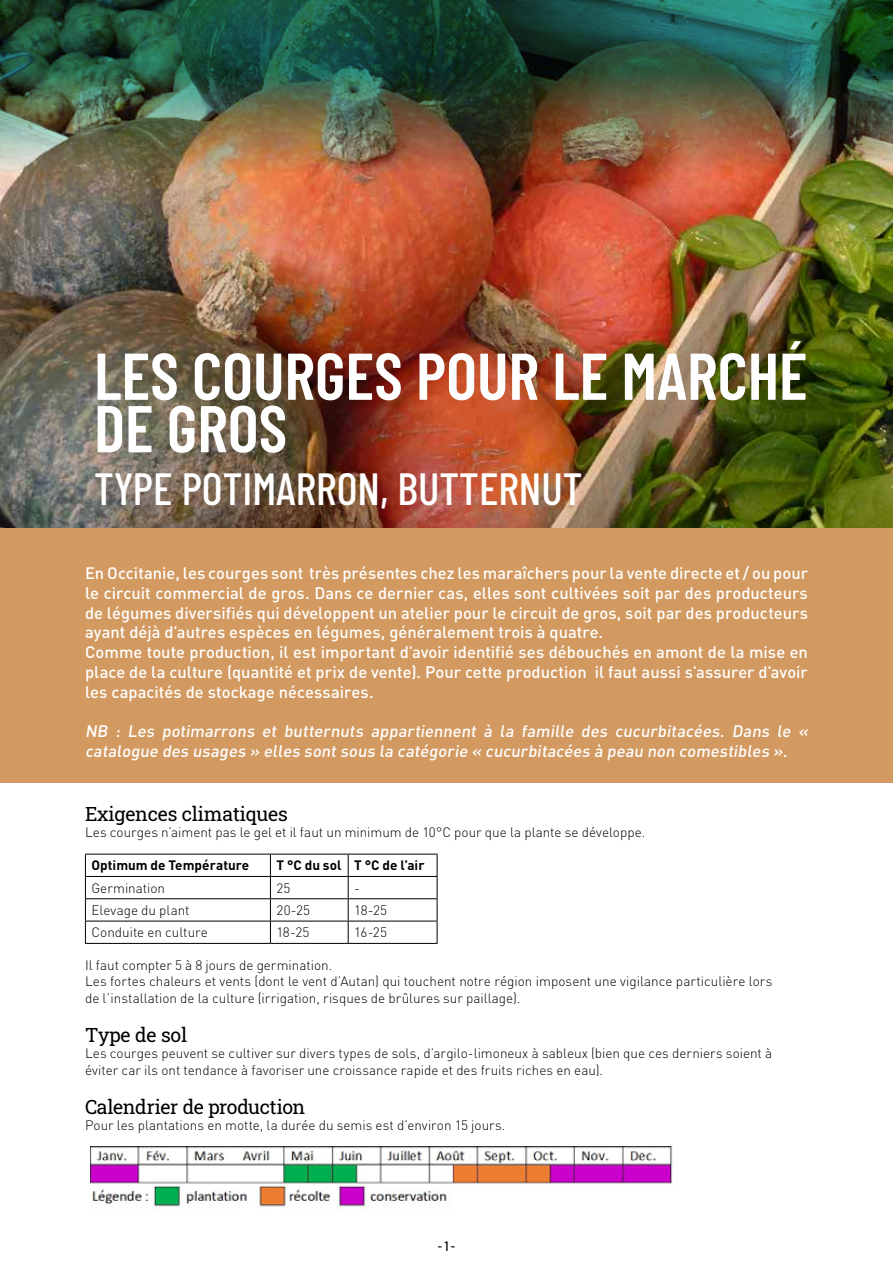
<style>
.page{position:relative;width:893px;height:1263px;background:#fff}
.page>*{position:absolute;margin:0;border:0;box-sizing:border-box;transform-origin:0 0}
.t1{font:600 66px/52.5px "Barlow Condensed";color:#fff}
.t2{font:500 45px "Barlow Condensed";color:#fff}
.t3{font:19.5px "Roboto Slab";letter-spacing:-.01em;color:#000}
.t4{font:500 16.5px/19.8px "DINOT";color:#fff}
.t5{font:300 13.5px/16.2px "DINOT";color:#000}
.t6{font:700 13.5px "DINOT";color:#000}
.t7{font:500 13.5px "Barlow Condensed";color:#000}
</style>
<div class="page">
<img style="left:0;top:383px;width:893px;height:145px">
<img style="left:0;top:0;width:893px;height:383px">
<div style="left:0;top:528px;width:893px;height:254px;background:#d29960"></div>
<hr style="left:85px;top:898px;width:185px;height:1px;background:#000">
<hr style="left:270px;top:898px;width:78px;height:1px;background:#000">
<hr style="left:348px;top:898px;width:89px;height:1px;background:#000">
<hr style="left:85px;top:921px;width:185px;height:1px;background:#000">
<hr style="left:270px;top:921px;width:78px;height:1px;background:#000">
<hr style="left:348px;top:921px;width:89px;height:1px;background:#000">
<hr style="left:85px;top:943px;width:185px;height:1px;background:#000">
<hr style="left:270px;top:943px;width:78px;height:1px;background:#000">
<hr style="left:348px;top:943px;width:89px;height:1px;background:#000">
<hr style="left:85px;top:854px;width:185px;height:1px;background:#000">
<svg style="left:85px;top:854px;width:1px;height:89px"></svg>
<hr style="left:270px;top:854px;width:78px;height:1px;background:#000">
<svg style="left:270px;top:854px;width:1px;height:89px"></svg>
<hr style="left:348px;top:854px;width:89px;height:1px;background:#000">
<svg style="left:348px;top:854px;width:1px;height:89px"></svg>
<svg style="left:437px;top:854px;width:1px;height:89px"></svg>
<hr style="left:85px;top:876px;width:185px;height:1px;background:#000">
<hr style="left:270px;top:876px;width:78px;height:1px;background:#000">
<hr style="left:348px;top:876px;width:89px;height:1px;background:#000">
<img style="left:90px;top:1146px;width:583px;height:61px">
<h1 class="t1" style="left:94px;top:346px;width:715px">LES COURGES POUR LE MARCHÉ<br>DE GROS</h1>
<h2 class="t2" style="left:94px;top:456px;width:490px">TYPE POTIMARRON, BUTTERNUT</h2>
<p class="t4" style="left:85px;top:563px;width:724px">En Occitanie, les courges sont très présentes chez les maraîchers pour la vente directe et / ou pour le circuit commercial de gros. Dans ce dernier cas, elles sont cultivées soit par des producteurs de légumes diversifiés qui développent un atelier pour le circuit de gros, soit par des producteurs ayant déjà d’autres espèces en légumes, généralement trois à quatre.<br>Comme toute production, il est important d’avoir identifié ses débouchés en amont de la mise en place de la culture (quantité et prix de vente). Pour cette production il faut aussi s’assurer d’avoir les capacités de stockage nécessaires.</p>
<p class="t4" style="left:85px;top:721px;width:727px">NB : Les potimarrons et butternuts appartiennent à la famille des cucurbitacées. Dans le « catalogue des usages » elles sont sous la catégorie « cucurbitacées à peau non comestibles ».</p>
<p class="t3" style="left:85px;top:800px;width:204px">Exigences climatiques</p>
<p class="t5" style="left:85px;top:824px;width:562px">Les courges n’aiment pas le gel et il faut un minimum de 10°C pour que la plante se développe.</p>
<p class="t6" style="left:91px;top:857px;width:159px">Optimum de Température</p>
<p class="t6" style="left:276px;top:857px;width:150px">T °C du sol T °C de l’air</p>
<p class="t5" style="left:91px;top:880px;width:75px">Germination</p>
<p class="t5" style="left:276px;top:880px;width:15px">25</p>
<p class="t5" style="left:354px;top:880px;width:7px">-</p>
<p class="t5" style="left:91px;top:902px;width:100px">Elevage du plant</p>
<p class="t5" style="left:276px;top:902px;width:35px">20-25</p>
<p class="t5" style="left:354px;top:902px;width:34px">18-25</p>
<p class="t5" style="left:91px;top:924px;width:118px">Conduite en culture</p>
<p class="t5" style="left:276px;top:924px;width:34px">18-25</p>
<p class="t5" style="left:354px;top:924px;width:34px">16-25</p>
<p class="t5" style="left:85px;top:957px;width:689px">Il faut compter 5 à 8 jours de germination.<br>Les fortes chaleurs et vents (dont le vent d’Autan) qui touchent notre région imposent une vigilance particulière lors de l’installation de la culture (irrigation, risques de brûlures sur paillage).</p>
<p class="t3" style="left:85px;top:1022px;width:104px">Type de sol</p>
<p class="t5" style="left:85px;top:1045px;width:689px">Les courges peuvent se cultiver sur divers types de sols, d’argilo-limoneux à sableux (bien que ces derniers soient à éviter car ils ont tendance à favoriser une croissance rapide et des fruits riches en eau).</p>
<p class="t3" style="left:85px;top:1094px;width:222px">Calendrier de production</p>
<p class="t5" style="left:85px;top:1117px;width:422px">Pour les plantations en motte, la durée du semis est d’environ 15 jours.</p>
<p class="t7" style="left:438px;top:1236px;width:19px">- 1 -</p>
</div>
